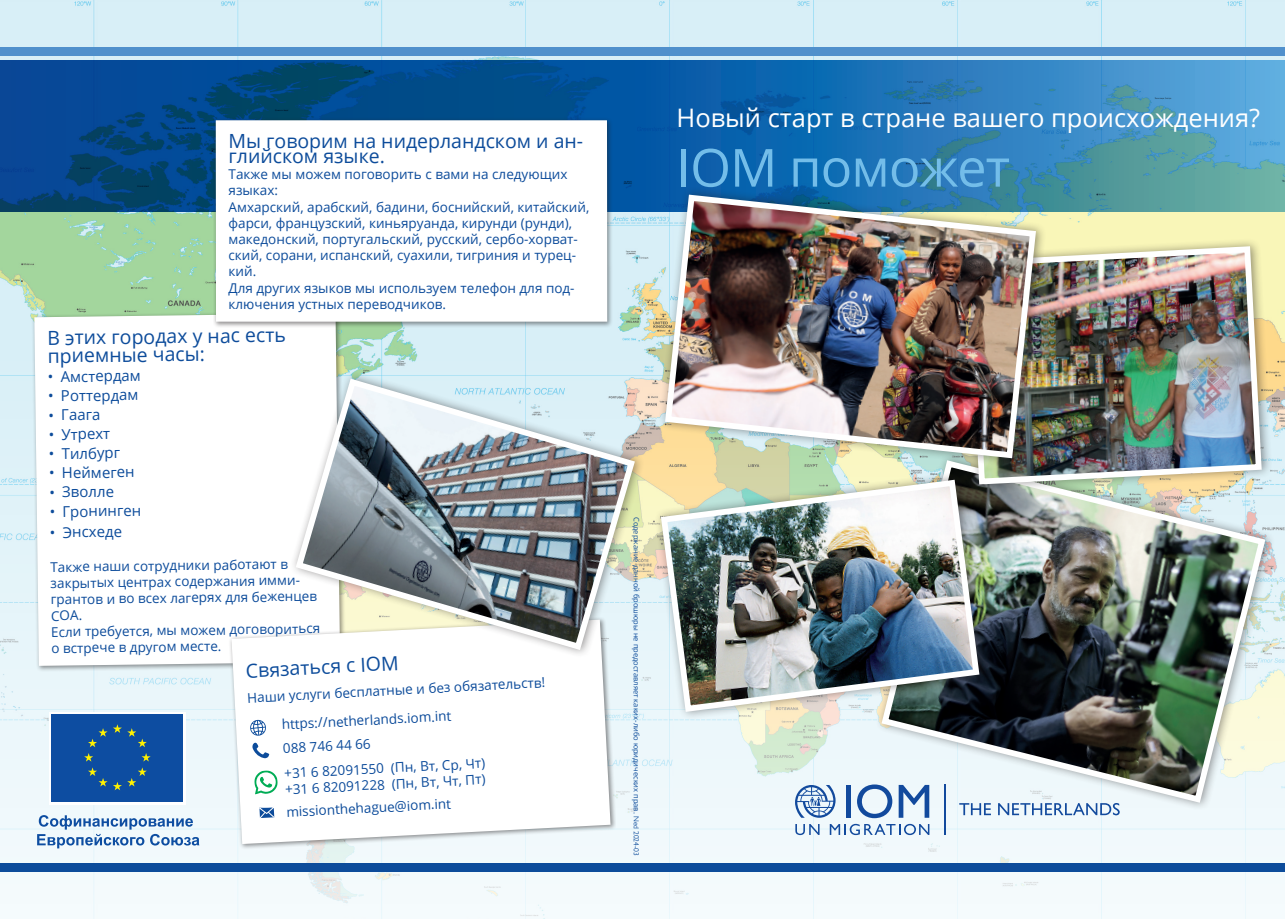
<style>
.page{position:relative;width:1285px;height:919px;background:#fff}
.page>*{position:absolute;margin:0;border:0;box-sizing:border-box;transform-origin:0 0}
.Ondertitel_header{font:52.5px "Open Sans";letter-spacing:-.02em;color:#73bde9}
.Header_balk{font:25.5px "Open Sans";color:#fff}
.kleine_kop_russisch{font:19.5px/17.9px "Open Sans";color:#0d4c9b}
.t1{font:15px "Open Sans";color:#0d4c9b}
.Russisch_9_pt{font:13.5px/16.2px "Open Sans";color:#0d4c9b}
.russisch_9_punt{font:13.5px/22.5px "Open Sans";color:#0d4c9b}
.Small_header_chinese{font:7.5px "Open Sans";color:#0d4c9b}
.s1{font-family:"Gill Sans Nova"}
</style>
<div class="page">
<img style="left:0;top:0;width:1284px;height:918px">
<svg style="left:0;top:61px;width:1284px;height:151px;background:#1d6aa4"></svg>
<div style="left:0;top:863px;width:1284px;height:9px;background:#0d4c9b"></div>
<div style="left:0;top:47px;width:1284px;height:8px;background:#5090cc"></div>
<div style="left:875px;top:452px;width:400px;height:359px;background:#231f20;opacity:.47"></div>
<img style="left:877px;top:466px;width:391px;height:340px">
<div style="left:960px;top:237px;width:312px;height:256px;background:#231f20;opacity:.47"></div>
<img style="left:964px;top:243px;width:300px;height:244px">
<div style="left:658px;top:186px;width:388px;height:280px;background:#231f20;opacity:.47"></div>
<img style="left:661px;top:191px;width:377px;height:270px">
<div style="left:654px;top:471px;width:336px;height:249px;background:#231f20;opacity:.47"></div>
<img style="left:657px;top:476px;width:325px;height:239px">
<svg style="left:49px;top:711px;width:137px;height:93px"></svg>
<div style="left:52px;top:713px;width:131px;height:88px;background:#0d4da1"></div>
<svg style="left:88px;top:767px;width:59px;height:23px"></svg>
<svg style="left:84px;top:724px;width:67px;height:37px"></svg>
<svg style="left:37px;top:815px;width:162px;height:32px"></svg>
<hr style="left:943px;top:784px;width:2px;height:50px;background:#124a9d">
<svg style="left:794px;top:784px;width:135px;height:51px"></svg>
<svg style="left:959px;top:803px;width:31px;height:12px"></svg>
<svg style="left:997px;top:802px;width:122px;height:13px"></svg>
<div style="left:31px;top:310px;width:315px;height:362px;background:#231f20;opacity:.5"></div>
<svg style="left:34px;top:313px;width:306px;height:352px"></svg>
<div style="left:228px;top:616px;width:388px;height:233px;background:#231f20;opacity:.5"></div>
<svg style="left:231px;top:619px;width:379px;height:225px"></svg>
<div style="left:212px;top:117px;width:401px;height:211px;background:#231f20;opacity:.5"></div>
<div style="left:216px;top:120px;width:391px;height:201px;background:#fff"></div>
<div style="left:289px;top:370px;width:356px;height:288px;background:#231f20;opacity:.47"></div>
<img style="left:292px;top:375px;width:346px;height:278px">
<svg style="left:250px;top:719px;width:16px;height:16px"></svg>
<svg style="left:252px;top:742px;width:17px;height:16px"></svg>
<svg style="left:254px;top:770px;width:24px;height:24px"></svg>
<svg style="left:259px;top:806px;width:15px;height:12px"></svg>
<p class="kleine_kop_russisch" style="left:228px;top:133px;width:356px;line-height:15px">Мы говорим на нидерландском и ан&shy;глийском языке.</p>
<p class="Russisch_9_pt" style="left:228px;top:166px;width:340px">Также мы можем поговорить с вами на следующих языках:</p>
<p class="Russisch_9_pt" style="left:228px;top:198px;width:362px">Амхарский, арабский, бадини, боснийский, китайский, фарси, французский, киньяруанда, кирунди (рунди), македонский, португальский, русский, сербо-хорват&shy;ский, сорани, испанский, суахили, тигриния и турец&shy;кий.</p>
<p class="Russisch_9_pt" style="left:228px;top:279px;width:347px">Для других языков мы используем телефон для под&shy;ключения устных переводчиков.</p>
<p class="kleine_kop_russisch" style="left:47px;top:329px;width:240px;rotate:-1deg">В этих городах у нас есть приемные часы:</p>
<p class="t1" style="left:48px;top:366px;width:94px;rotate:-1deg">• Амстердам</p>
<p class="t1" style="left:48px;top:386px;width:92px;rotate:-1deg">• Роттердам</p>
<p class="t1" style="left:48px;top:405px;width:53px;rotate:-1deg">• Гаага</p>
<p class="t1" style="left:48px;top:424px;width:63px;rotate:-1deg">• Утрехт</p>
<p class="t1" style="left:49px;top:443px;width:73px;rotate:-1deg">• Тилбург</p>
<p class="t1" style="left:49px;top:463px;width:87px;rotate:-1deg">• Неймеген</p>
<p class="t1" style="left:49px;top:482px;width:66px;rotate:-1deg">• Зволле</p>
<p class="t1" style="left:49px;top:501px;width:93px;rotate:-1deg">• Гронинген</p>
<p class="t1" style="left:50px;top:522px;width:74px;rotate:-1deg">• Энсхеде</p>
<p class="Russisch_9_pt" style="left:50px;top:559px;width:268px;rotate:-1deg">Также наши сотрудники работают в закрытых центрах содержания имми&shy;грантов и во всех лагерях для беженцев<br>COA.</p>
<p class="Russisch_9_pt" style="left:51px;top:624px;width:270px;rotate:-1deg">Если требуется, мы можем договориться о встрече в другом месте.</p>
<p class="kleine_kop_russisch" style="left:245px;top:661px;width:154px;rotate:-3deg">Связаться с IOM</p>
<p class="russisch_9_punt" style="left:247px;top:686px;width:300px;rotate:-3deg">Наши услуги бесплатные и без обязательств!</p>
<p class="russisch_9_punt" style="left:281px;top:712px;width:171px;rotate:-3deg">https://netherlands.iom.int</p>
<p class="russisch_9_punt" style="left:282px;top:736px;width:89px;rotate:-3deg">088 746 44 66</p>
<p class="russisch_9_punt" style="left:284px;top:761px;width:203px;rotate:-3deg">+31 6 82091550 (Пн, Вт, Ср, Чт)</p>
<p class="russisch_9_punt" style="left:284px;top:777px;width:202px;rotate:-3deg">+31 6 82091228 (Пн, Вт, Чт, Пт) missionthehague@iom.int</p>
<p class="Header_balk" style="left:676px;top:100px;width:585px">Новый старт в стране вашего происхождения?</p>
<p class="Ondertitel_header" style="left:676px;top:132px;width:335px">IOM поможет</p>
<p class="Small_header_chinese" style="left:641px;top:517px;width:340px;rotate:90deg">Содержание данной брошюры не предоставляет каких-либо юридических прав. <span class="s1">Ned 2024-03</span></p>
</div>
